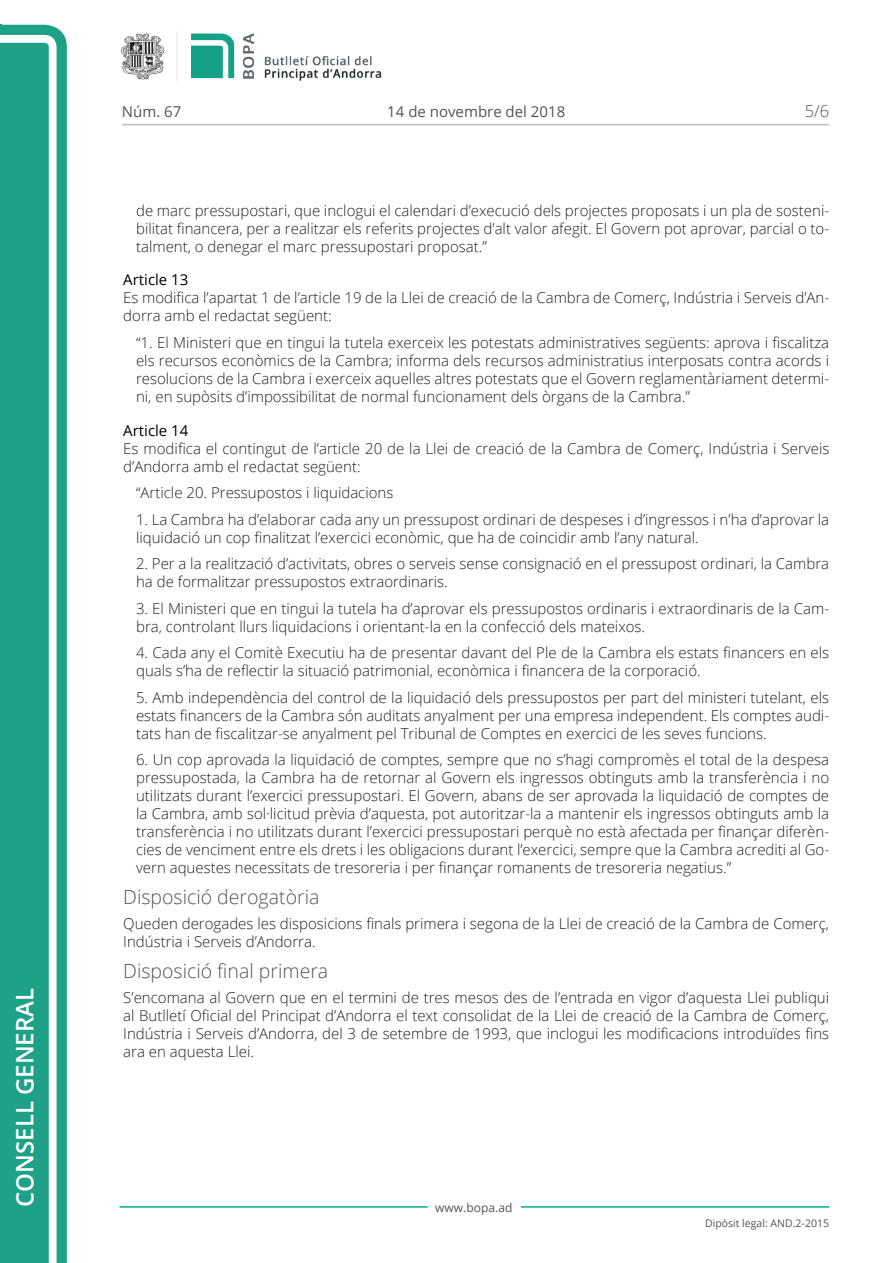
<style>
.page{position:relative;width:893px;height:1263px;background:#fff}
.page>*{position:absolute;margin:0;border:0;box-sizing:border-box;transform-origin:0 0}
.t1{font:600 24px "Open Sans";color:#fff}
.Titol_5{font:300 19.5px "Open Sans";color:#545454}
.t2{font:300 16.5px "Open Sans";color:#545454}
.Body_text_i{font:300 15px/18px "Open Sans";color:#231f20;text-align:justify}
.Body_text{font:300 15px/18px "Open Sans";color:#231f20}
.t3{font:15px "Open Sans";color:#545454}
.Titol_7{font:15px "Open Sans";color:#000}
.t4{font:12px "Open Sans";color:#545454}
.t5{font:10.5px "Open Sans";color:#545454}
</style>
<div class="page">
<svg style="left:0;top:25px;width:67px;height:1238px;fill:#1ea187"></svg>
<div style="left:0;top:43px;width:49px;height:1220px;background:#1ea187"></div>
<img style="left:122px;top:32px;width:260px;height:49px">
<hr style="left:119px;top:1206px;width:309px;height:2px;background:#00ae91">
<hr style="left:521px;top:1206px;width:308px;height:2px;background:#00ae91">
<hr style="left:122px;top:124px;width:707px;height:1px;background:#bcbdc0">
<h1 class="t1" style="left:8px;top:1207px;width:220px;rotate:-90deg">Consell General</h1>
<p class="t3" style="left:122px;top:102px;width:61px">Núm. 67</p>
<p class="t3" style="left:387px;top:102px;width:179px">14 de novembre del 2018</p>
<p class="t2" style="left:805px;top:100px;width:26px">5/6</p>
<p class="Body_text_i" style="left:136px;top:201px;width:695px">de marc pressupostari, que inclogui el calendari d’execució dels projectes proposats i un pla de sosteni&shy;bilitat financera, per a realitzar els referits projectes d’alt valor afegit. El Govern pot aprovar, parcial o to&shy;talment, o denegar el marc pressupostari proposat.”</p>
<p class="Titol_7" style="left:123px;top:270px;width:67px">Article 13</p>
<p class="Body_text" style="left:123px;top:288px;width:707px">Es modifica l’apartat 1 de l’article 19 de la Llei de creació de la Cambra de Comerç, Indústria i Serveis d’An&shy;dorra amb el redactat següent:</p>
<p class="Body_text_i" style="left:136px;top:333px;width:695px">“1. El Ministeri que en tingui la tutela exerceix les potestats administratives següents: aprova i fiscalitza els recursos econòmics de la Cambra; informa dels recursos administratius interposats contra acords i resolucions de la Cambra i exerceix aquelles altres potestats que el Govern reglamentàriament determi&shy;ni, en supòsits d’impossibilitat de normal funcionament dels òrgans de la Cambra.”</p>
<p class="Titol_7" style="left:123px;top:420px;width:67px">Article 14</p>
<p class="Body_text" style="left:123px;top:439px;width:708px">Es modifica el contingut de l’article 20 de la Llei de creació de la Cambra de Comerç, Indústria i Serveis d’Andorra amb el redactat següent:</p>
<p class="Body_text_i" style="left:136px;top:483px;width:259px">“Article 20. Pressupostos i liquidacions</p>
<p class="Body_text_i" style="left:136px;top:510px;width:695px">1. La Cambra ha d’elaborar cada any un pressupost ordinari de despeses i d’ingressos i n’ha d’aprovar la liquidació un cop finalitzat l’exercici econòmic, que ha de coincidir amb l’any natural.</p>
<p class="Body_text_i" style="left:136px;top:554px;width:695px">2. Per a la realització d’activitats, obres o serveis sense consignació en el pressupost ordinari, la Cambra ha de formalitzar pressupostos extraordinaris.</p>
<p class="Body_text_i" style="left:136px;top:599px;width:695px">3. El Ministeri que en tingui la tutela ha d’aprovar els pressupostos ordinaris i extraordinaris de la Cam&shy;bra, controlant llurs liquidacions i orientant-la en la confecció dels mateixos.</p>
<p class="Body_text_i" style="left:136px;top:643px;width:695px">4. Cada any el Comitè Executiu ha de presentar davant del Ple de la Cambra els estats financers en els quals s’ha de reflectir la situació patrimonial, econòmica i financera de la corporació.</p>
<p class="Body_text_i" style="left:136px;top:688px;width:695px">5. Amb independència del control de la liquidació dels pressupostos per part del ministeri tutelant, els estats financers de la Cambra són auditats anyalment per una empresa independent. Els comptes audi&shy;tats han de fiscalitzar-se anyalment pel Tribunal de Comptes en exercici de les seves funcions.</p>
<p class="Body_text_i" style="left:136px;top:750px;width:695px">6. Un cop aprovada la liquidació de comptes, sempre que no s’hagi compromès el total de la despesa pressupostada, la Cambra ha de retornar al Govern els ingressos obtinguts amb la transferència i no utilitzats durant l’exercici pressupostari. El Govern, abans de ser aprovada la liquidació de comptes de la Cambra, amb sol·licitud prèvia d’aquesta, pot autoritzar-la a mantenir els ingressos obtinguts amb la transferència i no utilitzats durant l’exercici pressupostari perquè no està afectada per finançar diferèn&shy;cies de venciment entre els drets i les obligacions durant l’exercici, sempre que la Cambra acrediti al Go&shy;vern aquestes necessitats de tresoreria i per finançar romanents de tresoreria negatius.”</p>
<p class="Titol_5" style="left:123px;top:884px;width:198px">Disposició derogatòria</p>
<p class="Body_text" style="left:123px;top:914px;width:707px">Queden derogades les disposicions finals primera i segona de la Llei de creació de la Cambra de Comerç,<br>Indústria i Serveis d’Andorra.</p>
<p class="Titol_5" style="left:123px;top:958px;width:206px">Disposició final primera</p>
<p class="Body_text" style="left:123px;top:988px;width:707px;text-align:justify">S’encomana al Govern que en el termini de tres mesos des de l’entrada en vigor d’aquesta Llei publiqui al Butlletí Oficial del Principat d’Andorra el text consolidat de la Llei de creació de la Cambra de Comerç, Indústria i Serveis d’Andorra, del 3 de setembre de 1993, que inclogui les modificacions introduïdes fins ara en aquesta Llei.</p>
<p class="t4" style="left:435px;top:1199px;width:79px">www.bopa.ad</p>
<p class="t5" style="left:705px;top:1216px;width:125px">Dipòsit legal: AND.2-2015</p>
</div>
